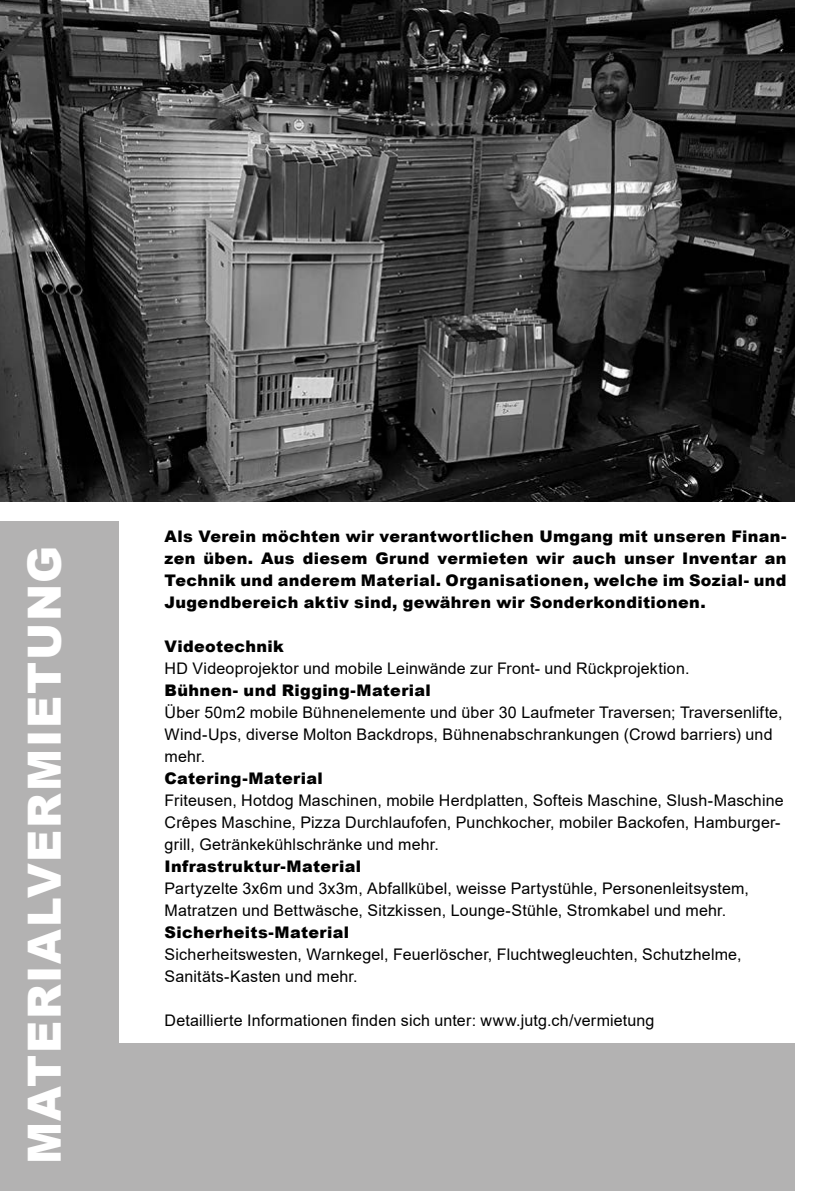
<style>
.page{position:relative;width:840px;height:1191px;background:#fff}
.page>*{position:absolute;margin:0;border:0;box-sizing:border-box;transform-origin:0 0}
.t1{font:900 45.8px "Arial";letter-spacing:.04em;color:#fff}
.t2{font:16px/22px "Arial";letter-spacing:.01em;color:#000}
.t3{font:900 16px/22px "Arial";letter-spacing:.02em;color:#000;text-align:justify}
</style>
<div class="page">
<img style="left:0;top:0;width:794px;height:502px">
<div style="left:0;top:522px;width:118px;height:669px;background:#b3b2b2"></div>
<div style="left:89px;top:1043px;width:705px;height:148px;background:#b3b2b2"></div>
<h1 class="t1" style="left:11px;top:1164px;width:620px;rotate:-90deg">MATERIALVERMIETUNG</h1>
<p class="t3" style="left:164px;top:524px;width:623px">Als Verein möchten wir verantwortlichen Umgang mit unseren Finan&shy;zen üben. Aus diesem Grund vermieten wir auch unser Inventar an Technik und anderem Material. Organisationen, welche im Sozial- und Jugendbereich aktiv sind, gewähren wir Sonderkonditionen.</p>
<p class="t3" style="left:164px;top:634px;width:121px">Videotechnik</p>
<p class="t2" style="left:164px;top:657px;width:526px">HD Videoprojektor und mobile Leinwände zur Front- und Rückprojektion.</p>
<p class="t3" style="left:164px;top:678px;width:268px">Bühnen- und Rigging-Material</p>
<p class="t2" style="left:164px;top:701px;width:619px">Über 50m2 mobile Bühnenelemente und über 30 Laufmeter Traversen; Traversenlifte,<br>Wind-Ups, diverse Molton Backdrops, Bühnenabschrankungen (Crowd barriers) und mehr.</p>
<p class="t3" style="left:164px;top:766px;width:160px">Catering-Material</p>
<p class="t2" style="left:164px;top:789px;width:620px">Friteusen, Hotdog Maschinen, mobile Herdplatten, Softeis Maschine, Slush-Maschine<br>Crêpes Maschine, Pizza Durchlaufofen, Punchkocher, mobiler Backofen, Hamburger&shy;grill, Getränkekühlschränke und mehr.</p>
<p class="t3" style="left:164px;top:854px;width:198px">Infrastruktur-Material</p>
<p class="t2" style="left:164px;top:877px;width:585px">Partyzelte 3x6m und 3x3m, Abfallkübel, weisse Partystühle, Personenleitsystem,<br>Matratzen und Bettwäsche, Sitzkissen, Lounge-Stühle, Stromkabel und mehr.</p>
<p class="t3" style="left:164px;top:920px;width:186px">Sicherheits-Material</p>
<p class="t2" style="left:164px;top:943px;width:578px">Sicherheitswesten, Warnkegel, Feuerlöscher, Fluchtwegleuchten, Schutzhelme,<br>Sanitäts-Kasten und mehr.</p>
<p class="t2" style="left:164px;top:1009px;width:491px">Detaillierte Informationen finden sich unter: www.jutg.ch/vermietung</p>
</div>
